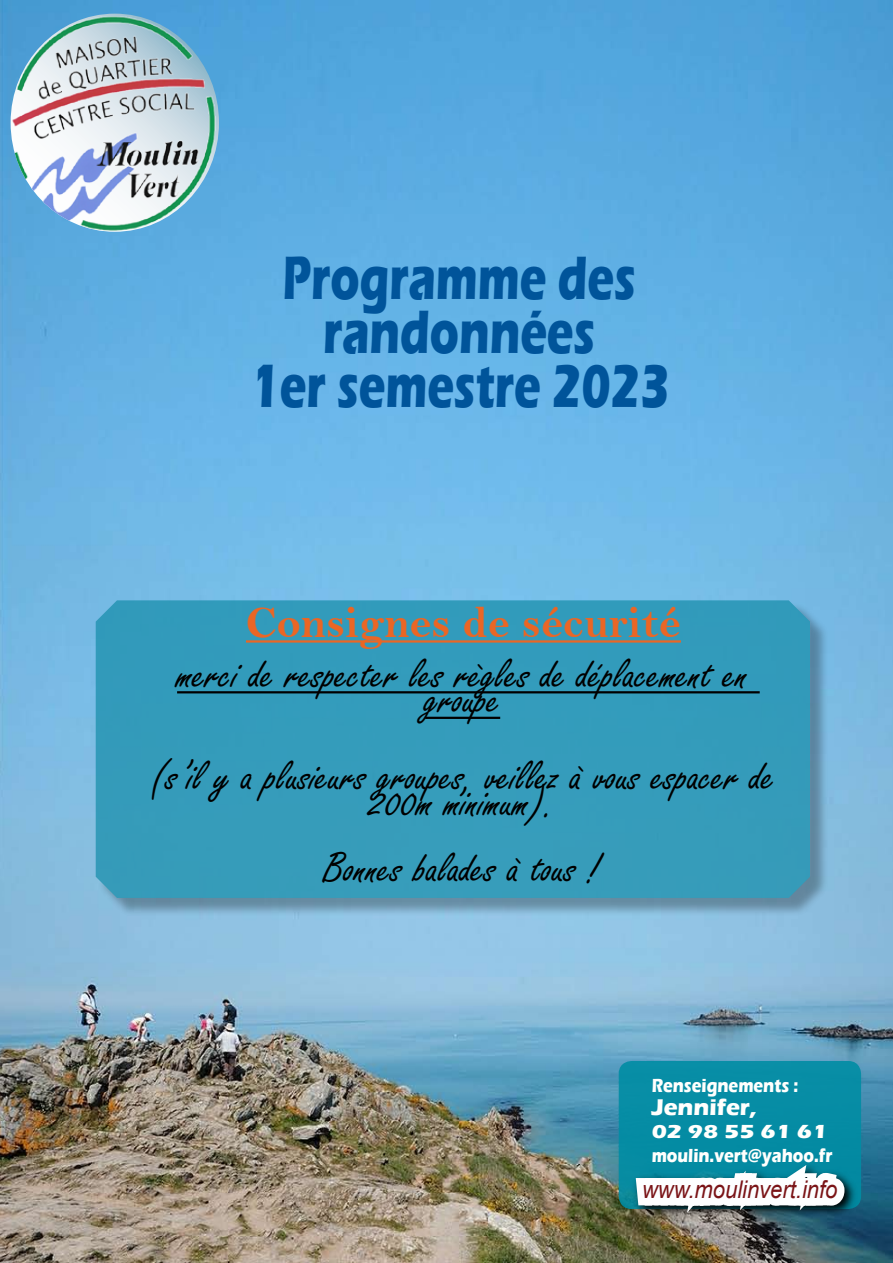
<style>
.page{position:relative;width:893px;height:1263px;background:#fff}
.page>*{position:absolute;margin:0;border:0;box-sizing:border-box;transform-origin:0 0}
.t1{font:700 63px/54px "Eras ITC";color:#00549a;text-align:center;scale:.71 1}
.t2{font:45px/76.5px "Freestyle Script";color:#000;text-align:center}
.t3{font:45px "Bell MT Bold";color:#ea6625}
.t4{font:italic 24.45px "Arial";color:#7a1417;scale:.9 1}
.t5{font:700 23.4px "Eras ITC";color:#fffffd}
.t6{font:700 19.5px/23.4px "Eras ITC";color:#fffffd;scale:1.2 1}
.t7{font:700 19.5px "Eras ITC";color:#fffffd;scale:.84 1}
</style>
<div class="page">
<img style="left:0;top:0;width:893px;height:1263px">
<div style="left:619px;top:1061px;width:242px;height:148px;background:#078ca3;border-radius:13px"></div>
<svg style="left:628px;top:646px;width:228px;height:617px"></svg>
<div style="left:96px;top:601px;width:733px;height:316px;background:#000;opacity:.4"></div>
<div style="left:96px;top:600px;width:714px;height:298px;background:#349cbb"></div>
<hr style="left:246px;top:640px;width:435px;height:3px;background:#ea6625">
<hr style="left:177px;top:691px;width:583px;height:2px;background:#000">
<hr style="left:425px;top:717px;width:75px;height:2px;background:#000">
<img style="left:11px;top:14px;width:208px;height:218px;border-radius:50%">
<h1 class="t1" style="left:250px;top:252px;width:591px">Programme des randonnées<br>1er semestre 2023</h1>
<p class="t3" style="left:246px;top:596px;width:436px">Consignes de sécurité</p>
<p class="t2" style="left:177px;top:638px;width:572px">merci de respecter les règles de déplacement en</p>
<p class="t2" style="left:150px;top:663px;width:626px">groupe<br>(s’il y a plusieurs groupes, veillez à vous espacer de</p>
<p class="t2" style="left:324px;top:771px;width:277px;line-height:66px">200m minimum).<br>Bonnes balades à tous !</p>
<p class="t7" style="left:652px;top:1074px;width:176px">Renseignements :</p>
<p class="t5" style="left:652px;top:1094px;width:107px">Jennifer,</p>
<p class="t6" style="left:652px;top:1120px;width:152px">02 98 55 61 61 moulin.vert@yahoo.fr</p>
<p class="t4" style="left:642px;top:1173px;width:219px">www.moulinvert.info</p>
</div>
